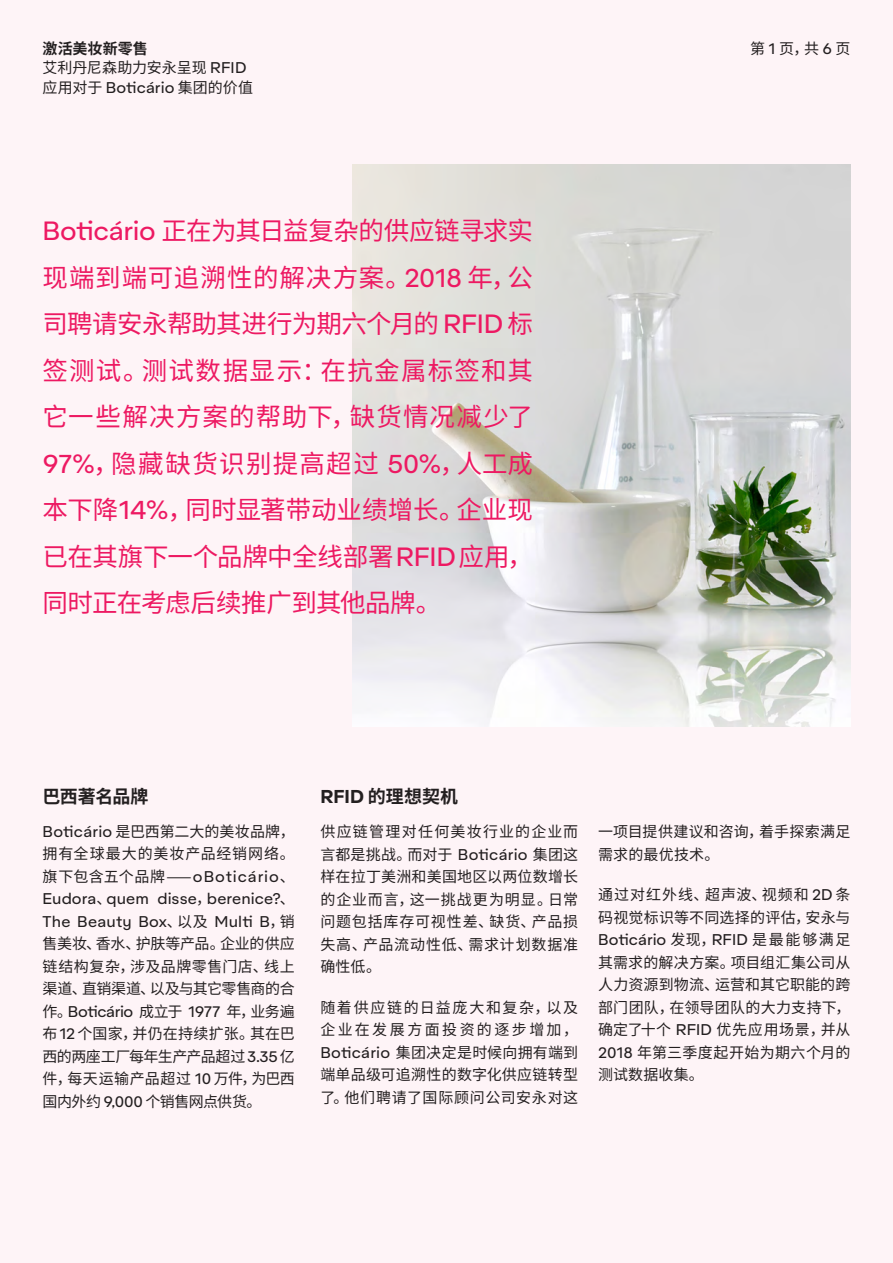
<style>
.page{position:relative;width:893px;height:1263px;background:#fef4f7}
.page>*{position:absolute;margin:0;border:0;box-sizing:border-box;transform-origin:0 0}
.Bulleted_list{font:25.5px/46.5px "Source Han Sans CN";letter-spacing:-.015em;color:#ed1962;text-align:justify}
.Bulleted_list-2{font:700 18px "Source Han Sans CN";letter-spacing:-.005em;color:#231f20}
.Bulleted_list-3{font:15px/22.5px "Source Han Sans CN";letter-spacing:.015em;color:#231f20;text-align:justify}
.s1{font-weight:700}
.s2{font-family:"Aktifo A"}
</style>
<div class="page">
<img style="left:353px;top:164px;width:497px;height:562px">
<p class="Bulleted_list-3" style="left:43px;top:39px;width:212px;line-height:19.5px;text-align:left"><span class="s1">激活美妆新零售<br></span>艾利丹尼森助力安永呈现 <span class="s2">RFID</span>应用对于 <span class="s2">Boticário</span> 集团的价值</p>
<p class="Bulleted_list-3" style="left:750px;top:37px;width:102px">第 <span class="s2">1</span> 页，共 <span class="s2">6</span> 页</p>
<p class="Bulleted_list" style="left:42px;top:208px;width:492px"><span class="s2">Boticário</span> 正在为其日益复杂的供应链寻求实现端到端可追溯性的解决方案。<span class="s2">2018</span> 年，公司聘请安永帮助其进行为期六个月的 <span class="s2">RFID</span> 标签测试。测试数据显示：在抗金属标签和其它一些解决方案的帮助下，缺货情况减少了<span class="s2">97%</span>，隐藏缺货识别提高超过 <span class="s2">50%</span>，人工成本下降<span class="s2">14%</span>，同时显著带动业绩增长。企业现已在其旗下一个品牌中全线部署 <span class="s2">RFID</span> 应用，同时正在考虑后续推广到其他品牌。</p>
<p class="Bulleted_list-2" style="left:43px;top:786px;width:107px">巴西著名品牌</p>
<p class="Bulleted_list-2" style="left:320px;top:786px;width:139px"><span class="s2">RFID</span> 的理想契机</p>
<p class="Bulleted_list-3" style="left:43px;top:820px;width:254px"><span class="s2">Boticário</span> 是巴西第二大的美妆品牌，拥有全球最大的美妆产品经销网络。旗下包含五个品牌⸺<span class="s2">oBoticário</span>、<span class="s2">Eudora</span>、<span class="s2">quem disse</span>，<span class="s2">berenice?</span>、<span class="s2">The Beauty Box</span>、以及 <span class="s2">Multi B</span>，销售美妆、香水、护肤等产品。企业的供应链结构复杂，涉及品牌零售门店、线上渠道、直销渠道、以及与其它零售商的合作。<span class="s2">Boticário</span> 成立于 <span class="s2">1977</span> 年，业务遍布 <span class="s2">12</span>个国家，并仍在持续扩张。其在巴西的两座工厂每年生产产品超过 <span class="s2">3.35</span> 亿件，每天运输产品超过 <span class="s2">10</span> 万件，为巴西国内外约 <span class="s2">9,000</span> 个销售网点供货。</p>
<p class="Bulleted_list-3" style="left:320px;top:821px;width:259px">供应链管理对任何美妆行业的企业而言都是挑战。而对于 <span class="s2">Boticário</span> 集团这样在拉丁美洲和美国地区以两位数增长的企业而言，这一挑战更为明显。日常问题包括库存可视性差、缺货、产品损失高、产品流动性低、需求计划数据准确性低。</p>
<p class="Bulleted_list-3" style="left:320px;top:996px;width:259px">随着供应链的日益庞大和复杂，以及企业在发展方面投资的逐步增加，<span class="s2">Boticário</span> 集团决定是时候向拥有端到端单品级可追溯性的数字化供应链转型了。他们聘请了国际顾问公司安永对这</p>
<p class="Bulleted_list-3" style="left:598px;top:820px;width:254px">一项目提供建议和咨询，着手探索满足需求的最优技术。</p>
<p class="Bulleted_list-3" style="left:598px;top:883px;width:254px">通过对红外线、超声波、视频和 <span class="s2">2D</span> 条码视觉标识等不同选择的评估，安永与<span class="s2">Boticário</span> 发现，<span class="s2">RFID</span> 是最能够满足其需求的解决方案。项目组汇集公司从人力资源到物流、运营和其它职能的跨部门团队，在领导团队的大力支持下，确定了十个 <span class="s2">RFID</span> 优先应用场景，并从<span class="s2">2018</span> 年第三季度起开始为期六个月的测试数据收集。</p>
</div>
